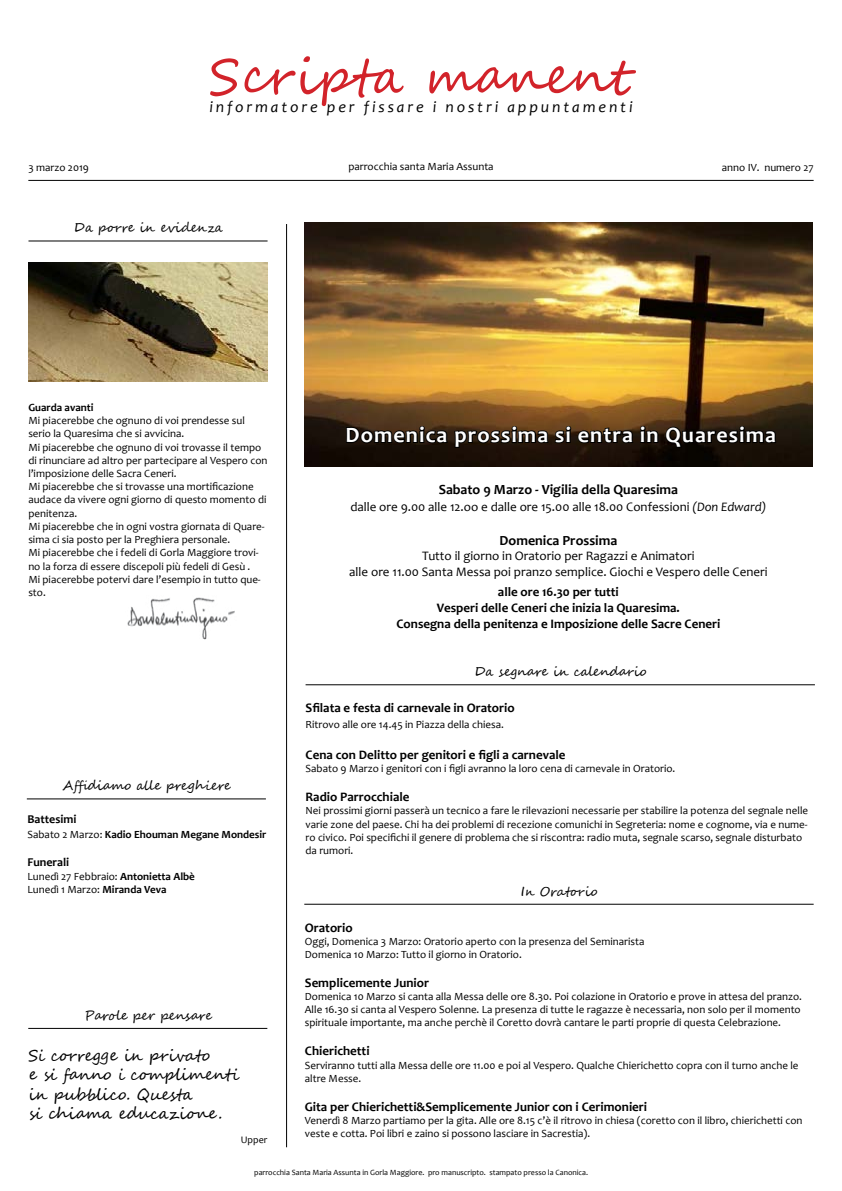
<style>
.page{position:relative;width:842px;height:1191px;background:#fff}
.page>*{position:absolute;margin:0;border:0;box-sizing:border-box;transform-origin:0 0}
.t1{font:50px "Segoe Script";letter-spacing:.01em;color:#d2232a}
.t2{font:700 22px "Candara";letter-spacing:.05em;color:#fff}
.t3{font:16px/19.2px "Segoe Script";color:#000}
.t4{font:italic 16px "Candara";letter-spacing:.18em;color:#000}
.t5{font:700 14px "Candara";color:#000}
.t6{font:700 13px/15.6px "Candara";color:#000;text-align:center}
.t7{font:13px/15.6px "Candara";color:#000;text-align:center}
.t8{font:13px "Segoe Script";color:#000}
.t9{font:13px "Segoe Script";letter-spacing:-.02em;color:#000}
.t10{font:700 12px "Candara";color:#000}
.t11{font:11px/13.2px "Candara";color:#000}
.t12{font:700 11px "Candara";color:#000}
.t13{font:10px "Candara";color:#000}
.t14{font:8px "Candara";color:#000}
.s1{font-weight:400}
.s2{font-weight:700}
.s3{font-style:italic}
</style>
<div class="page">
<img style="left:304px;top:223px;width:508px;height:243px">
<hr style="left:28px;top:180px;width:786px;height:1px;background:#000">
<hr style="left:286px;top:224px;width:1px;height:923px;background:#000">
<hr style="left:28px;top:241px;width:240px;height:1px;background:#000">
<hr style="left:28px;top:1028px;width:239px;height:1px;background:#000">
<img style="left:127px;top:597px;width:108px;height:43px">
<img style="left:28px;top:262px;width:240px;height:119px">
<hr style="left:304px;top:904px;width:510px;height:1px;background:#000">
<hr style="left:27px;top:798px;width:239px;height:1px;background:#000">
<hr style="left:306px;top:684px;width:509px;height:1px;background:#000">
<svg style="left:345px;top:424px;width:433px;height:25px;background:#21150a"></svg>
<h1 class="t1" style="left:209px;top:36px;width:421px">Scripta manent</h1>
<h3 class="t4" style="left:209px;top:97px;width:425px">informatore per fissare i nostri appuntamenti</h3>
<p class="t11" style="left:348px;top:160px;width:147px">parrocchia santa Maria Assunta</p>
<p class="t11" style="left:28px;top:161px;width:62px">3 marzo 2019</p>
<p class="t11" style="left:722px;top:160px;width:93px">anno IV. numero 27</p>
<p class="t8" style="left:74px;top:217px;width:151px">Da porre in evidenza</p>
<p class="t12" style="left:28px;top:400px;width:67px">Guarda avanti</p>
<p class="t11" style="left:28px;top:414px;width:241px">Mi piacerebbe che ognuno di voi prendesse sul serio la Quaresima che si avvicina.<br>Mi piacerebbe che ognuno di voi trovasse il tempo di rinunciare ad altro per partecipare al Vespero con l’imposizione delle Sacra Ceneri.<br>Mi piacerebbe che si trovasse una mortificazione audace da vivere ogni giorno di questo momento di penitenza.<br>Mi piacerebbe che in ogni vostra giornata di Quare&shy;sima ci sia posto per la Preghiera personale.<br>Mi piacerebbe che i fedeli di Gorla Maggiore trovi&shy;no la forza di essere discepoli più fedeli di Gesù .<br>Mi piacerebbe potervi dare l’esempio in tutto que&shy;sto.</p>
<p class="t8" style="left:63px;top:775px;width:170px">Affidiamo alle preghiere</p>
<p class="t10" style="left:27px;top:812px;width:50px">Battesimi</p>
<p class="t12" style="left:27px;top:827px;width:241px"><span class="s1">Sabato 2 Marzo:</span> Kadio Ehouman Megane Mondesir</p>
<p class="t10" style="left:27px;top:855px;width:43px">Funerali</p>
<p class="t11" style="left:27px;top:869px;width:169px">Lunedì 27 Febbraio: <span class="s2">Antonietta Albè<br></span>Lunedì 1 Marzo: <span class="s2">Miranda Veva</span></p>
<h2 class="t2" style="left:345px;top:421px;width:432px">Domenica prossima si entra in Quaresima</h2>
<p class="t5" style="left:439px;top:481px;width:241px">Sabato 9 Marzo - Vigilia della Quaresima</p>
<p class="t7" style="left:350px;top:499px;width:418px">dalle ore 9.00 alle 12.oo e dalle ore 15.00 alle 18.00 Confessioni <span class="s3">(Don Edward)</span></p>
<p class="t5" style="left:499px;top:531px;width:119px">Domenica Prossima</p>
<p class="t7" style="left:349px;top:548px;width:420px">Tutto il giorno in Oratorio per Ragazzi e Animatori<br>alle ore 11.00 Santa Messa poi pranzo semplice. Giochi e Vespero delle Ceneri</p>
<p class="t6" style="left:396px;top:584px;width:325px">alle ore 16.30 per tutti<br>Vesperi delle Ceneri che inizia la Quaresima.<br>Consegna della penitenza e Imposizione delle Sacre Ceneri</p>
<p class="t8" style="left:474px;top:661px;width:174px">Da segnare in calendario</p>
<p class="t6" style="left:306px;top:700px;width:211px">Sfilata e festa di carnevale in Oratorio</p>
<p class="t11" style="left:306px;top:718px;width:200px">Ritrovo alle ore 14.45 in Piazza della chiesa.</p>
<p class="t6" style="left:306px;top:747px;width:261px">Cena con Delitto per genitori e figli a carnevale</p>
<p class="t11" style="left:306px;top:762px;width:371px">Sabato 9 Marzo i genitori con i figli avranno la loro cena di carnevale in Oratorio.</p>
<p class="t6" style="left:306px;top:789px;width:105px">Radio Parrocchiale</p>
<p class="t11" style="left:306px;top:804px;width:504px">Nei prossimi giorni passerà un tecnico a fare le rilevazioni necessarie per stabilire la potenza del segnale nelle varie zone del paese. Chi ha dei problemi di recezione comunichi in Segreteria: nome e cognome, via e nume&shy;ro civico. Poi specifichi il genere di problema che si riscontra: radio muta, segnale scarso, segnale disturbato da rumori.</p>
<p class="t8" style="left:521px;top:880px;width:78px">In Oratorio</p>
<p class="t6" style="left:305px;top:919px;width:49px">Oratorio</p>
<p class="t11" style="left:305px;top:934px;width:341px">Oggi, Domenica 3 Marzo: Oratorio aperto con la presenza del Seminarista<br>Domenica 10 Marzo: Tutto il giorno in Oratorio.</p>
<p class="t6" style="left:305px;top:974px;width:126px">Semplicemente Junior</p>
<p class="t11" style="left:305px;top:989px;width:499px">Domenica 10 Marzo si canta alla Messa delle ore 8.30. Poi colazione in Oratorio e prove in attesa del pranzo.<br>Alle 16.30 si canta al Vespero Solenne. La presenza di tutte le ragazze è necessaria, non solo per il momento spirituale importante, ma anche perchè il Coretto dovrà cantare le parti proprie di questa Celebrazione.</p>
<p class="t6" style="left:305px;top:1043px;width:66px">Chierichetti</p>
<p class="t11" style="left:305px;top:1058px;width:495px">Serviranno tutti alla Messa delle ore 11.00 e poi al Vespero. Qualche Chierichetto copra con il turno anche le altre Messe.</p>
<p class="t6" style="left:305px;top:1098px;width:344px">Gita per Chierichetti&amp;Semplicemente Junior con i Cerimonieri</p>
<p class="t11" style="left:305px;top:1113px;width:499px">Venerdì 8 Marzo partiamo per la gita. Alle ore 8.15 c’è il ritrovo in chiesa (coretto con il libro, chierichetti con veste e cotta. Poi libri e zaino si possono lasciare in Sacrestia).</p>
<p class="t9" style="left:85px;top:1004px;width:129px">Parole per pensare</p>
<h3 class="t3" style="left:28px;top:1046px;width:213px">Si corregge in privato<br>e si fanno i complimenti in pubblico. Questa<br>si chiama educazione.</h3>
<p class="t13" style="left:241px;top:1133px;width:28px">Upper</p>
<p class="t14" style="left:254px;top:1167px;width:335px">parrocchia Santa Maria Assunta in Gorla Maggiore. pro manuscripto. stampato presso la Canonica.</p>
</div>
